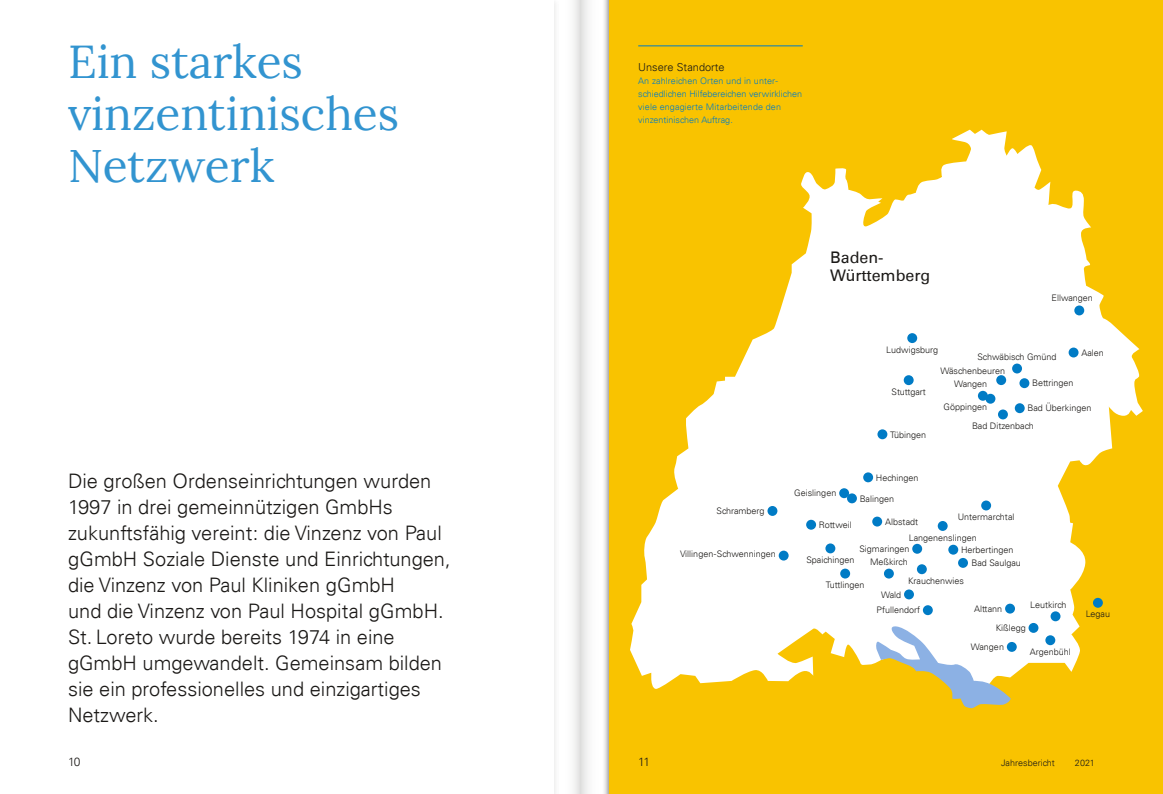
<style>
.page{position:relative;width:1163px;height:794px;background:#fff}
.page>*{position:absolute;margin:0;border:0;box-sizing:border-box;transform-origin:0 0}
.t1{font:46px/52px "Lora";color:#007bc5}
.t2{font:300 20px/26px "Univers LT";color:#1b1917}
.t3{font:16px/18px "Univers LT";color:#1b1917}
.t4{font:300 12px "Univers LT";color:#1b1917}
.t5{font:300 11px "Univers LT";color:#1b1917}
.t6{font:300 9px/11.5px "Univers LT";color:#1b1917}
.t7{font:300 9px/13px "Univers LT";color:#007bc5}
</style>
<div class="page">
<div style="left:609px;top:0;width:553px;height:794px;background:#f9c300"></div>
<hr style="left:638px;top:45px;width:164px;height:1px;background:#007bc5">
<svg style="left:630px;top:130px;width:512px;height:559px;fill:#fff"></svg>
<svg style="left:875px;top:625px;width:135px;height:83px"></svg>
<svg style="left:1011px;top:363px;width:10px;height:10px"></svg>
<div style="left:1019px;top:378px;width:10px;height:10px;background:#007bc5;border-radius:50%"></div>
<svg style="left:997px;top:409px;width:10px;height:10px"></svg>
<div style="left:877px;top:429px;width:10px;height:10px;background:#007bc5;border-radius:50%"></div>
<svg style="left:937px;top:521px;width:10px;height:10px"></svg>
<div style="left:912px;top:544px;width:10px;height:10px;background:#007bc5;border-radius:50%"></div>
<svg style="left:957px;top:558px;width:10px;height:10px"></svg>
<svg style="left:903px;top:589px;width:10px;height:10px"></svg>
<div style="left:916px;top:564px;width:10px;height:10px;background:#007bc5;border-radius:50%"></div>
<div style="left:922px;top:605px;width:10px;height:10px;background:#007bc5;border-radius:50%"></div>
<svg style="left:1004px;top:603px;width:10px;height:10px"></svg>
<div style="left:1028px;top:623px;width:10px;height:10px;background:#007bc5;border-radius:50%"></div>
<div style="left:1006px;top:642px;width:10px;height:10px;background:#007bc5;border-radius:50%"></div>
<div style="left:1050px;top:611px;width:10px;height:10px;background:#007bc5;border-radius:50%"></div>
<div style="left:1045px;top:635px;width:10px;height:10px;background:#007bc5;border-radius:50%"></div>
<div style="left:1092px;top:598px;width:10px;height:10px;background:#007bc5;border-radius:50%"></div>
<div style="left:1068px;top:347px;width:10px;height:10px;background:#007bc5;border-radius:50%"></div>
<div style="left:1074px;top:305px;width:10px;height:10px;background:#007bc5;border-radius:50%"></div>
<div style="left:985px;top:394px;width:10px;height:10px;background:#007bc5;border-radius:50%"></div>
<svg style="left:883px;top:568px;width:10px;height:10px"></svg>
<div style="left:840px;top:568px;width:10px;height:10px;background:#007bc5;border-radius:50%"></div>
<div style="left:825px;top:543px;width:10px;height:10px;background:#007bc5;border-radius:50%"></div>
<div style="left:1014px;top:403px;width:10px;height:10px;background:#007bc5;border-radius:50%"></div>
<div style="left:981px;top:500px;width:9px;height:10px;background:#007bc5;border-radius:50%"></div>
<div style="left:907px;top:333px;width:10px;height:10px;background:#007bc5;border-radius:50%"></div>
<div style="left:903px;top:375px;width:10px;height:10px;background:#007bc5;border-radius:50%"></div>
<div style="left:839px;top:488px;width:10px;height:10px;background:#007bc5;border-radius:50%"></div>
<div style="left:872px;top:516px;width:10px;height:10px;background:#007bc5;border-radius:50%"></div>
<svg style="left:778px;top:550px;width:10px;height:10px"></svg>
<div style="left:846px;top:493px;width:10px;height:10px;background:#007bc5;border-radius:50%"></div>
<div style="left:806px;top:520px;width:10px;height:10px;background:#007bc5;border-radius:50%"></div>
<div style="left:996px;top:375px;width:9px;height:10px;background:#007bc5;border-radius:50%"></div>
<div style="left:948px;top:545px;width:10px;height:9px;background:#007bc5;border-radius:50%"></div>
<div style="left:767px;top:506px;width:10px;height:10px;background:#007bc5;border-radius:50%"></div>
<div style="left:863px;top:472px;width:10px;height:10px;background:#007bc5;border-radius:50%"></div>
<div style="left:977px;top:391px;width:10px;height:10px;background:#007bc5;border-radius:50%"></div>
<svg style="left:574px;top:0;width:14px;height:794px"></svg>
<h1 class="t1" style="left:68px;top:32px;width:332px">Ein starkes vinzentinisches<br>Netzwerk</h1>
<p class="t2" style="left:68px;top:467px;width:384px">Die großen Ordenseinrichtungen wurden 1997 in drei gemeinnützigen GmbHs zukunftsfähig vereint: die Vinzenz von Paul gGmbH Soziale Dienste und Einrichtungen, die Vinzenz von Paul Kliniken gGmbH<br>und die Vinzenz von Paul Hospital gGmbH.<br>St. Loreto wurde bereits 1974 in eine gGmbH umgewandelt. Gemeinsam bilden sie ein professionelles und einzigartiges Netzwerk.</p>
<h3 class="t4" style="left:68px;top:754px;width:14px">10</h3>
<p class="t5" style="left:638px;top:61px;width:88px">Unsere Standorte</p>
<p class="t7" style="left:638px;top:75px;width:165px">An zahlreichen Orten und in unter&shy;schiedlichen Hilfebereichen verwirklichen viele engagierte Mitarbeitende den vinzentinischen Auftrag.</p>
<h3 class="t3" style="left:830px;top:249px;width:102px">Baden-<br>Württemberg</h3>
<p class="t6" style="left:1051px;top:292px;width:43px">Ellwangen</p>
<p class="t6" style="left:886px;top:344px;width:54px">Ludwigsburg</p>
<p class="t6" style="left:891px;top:386px;width:36px">Stuttgart</p>
<p class="t6" style="left:1081px;top:347px;width:24px">Aalen</p>
<p class="t6" style="left:977px;top:351px;width:81px">Schwäbisch Gmünd</p>
<p class="t6" style="left:1032px;top:377px;width:43px">Bettringen</p>
<p class="t6" style="left:971px;top:420px;width:63px">Bad Ditzenbach</p>
<p class="t6" style="left:940px;top:365px;width:66px">Wäschenbeuren</p>
<p class="t6" style="left:953px;top:378px;width:35px">Wangen</p>
<p class="t6" style="left:1027px;top:402px;width:65px">Bad Überkingen</p>
<p class="t6" style="left:943px;top:401px;width:45px">Göppingen</p>
<p class="t6" style="left:890px;top:428px;width:37px">Tübingen</p>
<p class="t6" style="left:875px;top:472px;width:44px">Hechingen</p>
<p class="t6" style="left:716px;top:505px;width:50px">Schramberg</p>
<p class="t6" style="left:680px;top:548px;width:97px">Villingen-Schwenningen</p>
<p class="t6" style="left:794px;top:487px;width:44px">Geislingen</p>
<p class="t6" style="left:818px;top:519px;width:34px">Rottweil</p>
<p class="t6" style="left:859px;top:493px;width:36px">Balingen</p>
<p class="t6" style="left:884px;top:516px;width:35px">Albstadt</p>
<p class="t6" style="left:957px;top:511px;width:58px">Untermarchtal</p>
<p class="t6" style="left:859px;top:531px;width:119px;text-indent:49px">Langenenslingen<br>Sigmaringen</p>
<p class="t6" style="left:971px;top:557px;width:51px">Bad Saulgau</p>
<p class="t6" style="left:880px;top:589px;width:22px">Wald</p>
<p class="t6" style="left:960px;top:543px;width:54px">Herbertingen</p>
<p class="t6" style="left:806px;top:554px;width:50px">Spaichingen</p>
<p class="t6" style="left:870px;top:556px;width:39px">Meßkirch</p>
<p class="t6" style="left:907px;top:575px;width:57px">Krauchenwies</p>
<p class="t6" style="left:876px;top:604px;width:45px">Pfullendorf</p>
<p class="t6" style="left:973px;top:603px;width:30px">Alttann</p>
<p class="t6" style="left:995px;top:622px;width:32px">Kißlegg</p>
<p class="t6" style="left:970px;top:641px;width:35px">Wangen</p>
<p class="t6" style="left:825px;top:579px;width:40px">Tuttlingen</p>
<p class="t6" style="left:1030px;top:599px;width:38px">Leutkirch</p>
<p class="t6" style="left:1029px;top:646px;width:43px">Argenbühl</p>
<p class="t6" style="left:1085px;top:608px;width:26px">Legau</p>
<h3 class="t4" style="left:638px;top:754px;width:13px">11</h3>
<p class="t6" style="left:1001px;top:756px;width:55px">Jahresbericht</p>
<p class="t6" style="left:1074px;top:756px;width:22px">2021</p>
</div>
